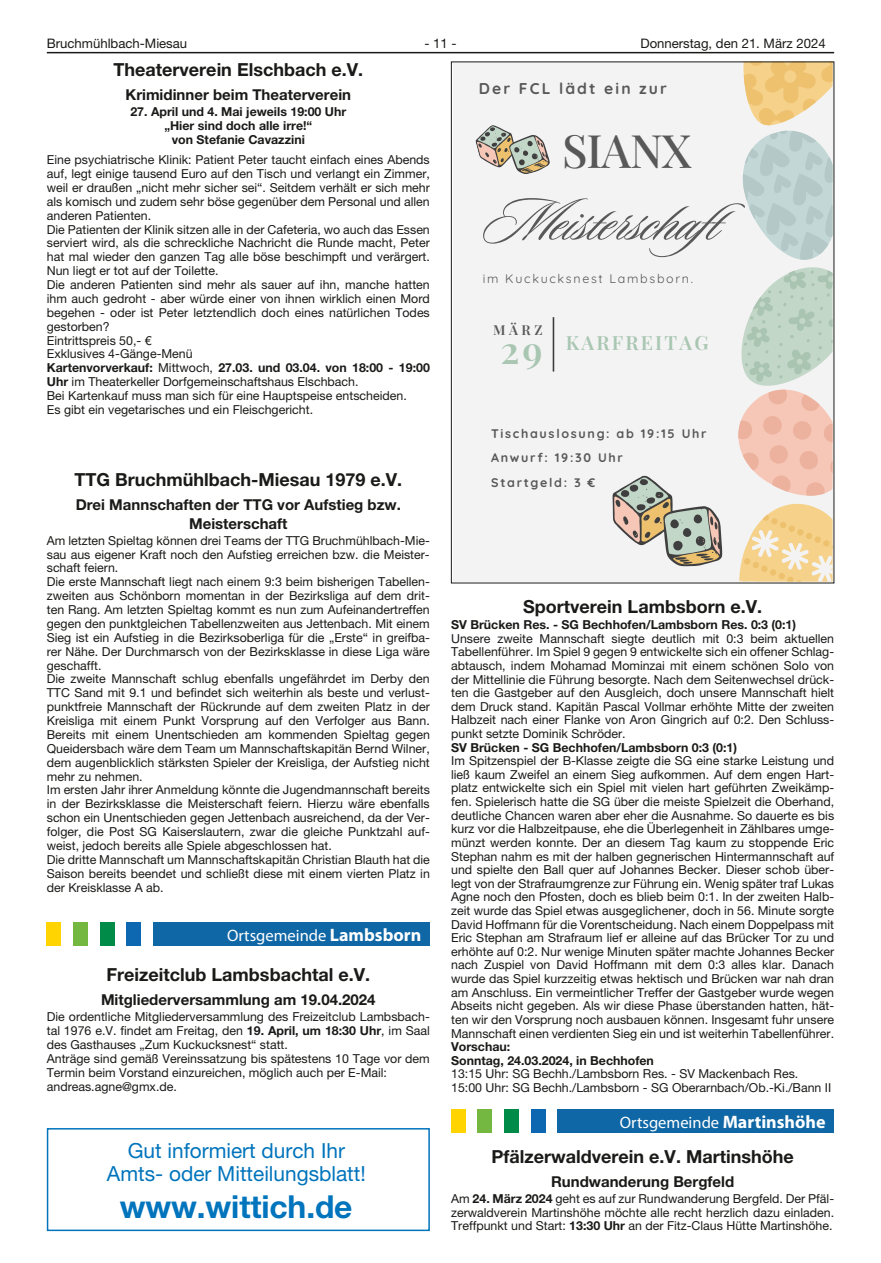
<style>
.page{position:relative;width:881px;height:1263px;background:#fff}
.page>*{position:absolute;margin:0;border:0;box-sizing:border-box;transform-origin:0 0}
.t1{font:62.55px "Fbfwcq Sloop Script Pro";color:#595858}
.t2{font:500 45.9px "Dvfmwj Playfair Display";letter-spacing:-.025em;color:#595858}
.t3{font:600 37.35px "Yxhhmp Playfair Display";color:#a9c6b2}
.t4{font:700 31.65px "Helvetica Neue LT";letter-spacing:-.005em;color:#0074bc}
.t5{font:20.85px/23px "Helvetica Neue LT";color:#0074bc;text-align:center}
.t6{font:600 19.5px "Yxhhmp Playfair Display";letter-spacing:.11em;color:#a9c6b2}
.t7{font:700 18px "Helvetica Neue LT";color:#1a1a18}
.t8{font:16.5px "Myriad Pro";color:#fff}
.t9{font:700 15.6px "Nhggtf Quicksand";letter-spacing:.135em;color:#595858}
.t10{font:700 15px/18.3px "Helvetica Neue LT";color:#1a1a18;text-align:center}
.t11{font:600 13.65px "Yxhhmp Playfair Display";color:#595858}
.t12{font:13.2px "Helvetica Neue LT";color:#1a1a18}
.t13{font:700 12.45px/24.5px "Nhggtf Quicksand";letter-spacing:.135em;color:#595858}
.t14{font:12.45px "Qxvdcs Quicksand";letter-spacing:.135em;color:#595858}
.t15{font:12.3px/13.8px "Helvetica Neue LT";color:#1a1a18}
.t16{font:700 12.3px/13.8px "Helvetica Neue LT";color:#1a1a18}
.s1{font-weight:700}
.s2{font-weight:700;font-size:18px}
</style>
<div class="page">
<hr style="left:47px;top:52px;width:786px;height:1px;background:#1a1a18">
<div style="left:453px;top:62px;width:379px;height:520px;background:#f3f3f3"></div>
<svg style="left:738px;top:64px;width:93px;height:517px"></svg>
<hr style="left:552px;top:317px;width:2px;height:55px;background:#3c3c3c">
<svg style="left:475px;top:125px;width:74px;height:49px"></svg>
<svg style="left:612px;top:476px;width:110px;height:91px"></svg>
<div style="left:557px;top:1109px;width:276px;height:24px;background:#0f67a6"></div>
<div style="left:451px;top:1109px;width:14px;height:24px;background:#ffd400"></div>
<div style="left:477px;top:1109px;width:14px;height:24px;background:#74b841"></div>
<div style="left:504px;top:1109px;width:14px;height:24px;background:#008c48"></div>
<div style="left:531px;top:1109px;width:14px;height:24px;background:#0d67b1"></div>
<div style="left:153px;top:923px;width:276px;height:23px;background:#0f67a6"></div>
<div style="left:47px;top:923px;width:14px;height:23px;background:#ffd400"></div>
<div style="left:73px;top:923px;width:14px;height:23px;background:#74b841"></div>
<div style="left:100px;top:923px;width:14px;height:23px;background:#008c48"></div>
<div style="left:127px;top:923px;width:14px;height:23px;background:#0d67b1"></div>
<div style="left:47px;top:1128px;width:382px;height:103px;border:2px solid #0074bc"></div>
<p class="t12" style="left:47px;top:35px;width:142px">Bruchmühlbach-Miesau</p>
<p class="t12" style="left:424px;top:35px;width:34px">- 11 -</p>
<p class="t12" style="left:640px;top:35px;width:187px">Donnerstag, den 21. März 2024</p>
<h3 class="t7" style="left:113px;top:58px;width:251px">Theaterverein Elschbach e.V.</h3>
<p class="t10" style="left:125px;top:86px;width:227px">Krimidinner beim Theaterverein</p>
<p class="t16" style="left:130px;top:105px;width:217px;text-align:center">27. April und 4. Mai jeweils 19:00 Uhr „Hier sind doch alle irre!“<br>von Stefanie Cavazzini</p>
<p class="t15" style="left:47px;top:153px;width:384px">Eine psychiatrische Klinik: Patient Peter taucht einfach eines Abends auf, legt einige tausend Euro auf den Tisch und verlangt ein Zimmer, weil er draußen „nicht mehr sicher sei“. Seitdem verhält er sich mehr als komisch und zudem sehr böse gegenüber dem Personal und allen anderen Patienten.<br>Die Patienten der Klinik sitzen alle in der Cafeteria, wo auch das Essen serviert wird, als die schreckliche Nachricht die Runde macht, Peter hat mal wieder den ganzen Tag alle böse beschimpft und verärgert.<br>Nun liegt er tot auf der Toilette.<br>Die anderen Patienten sind mehr als sauer auf ihn, manche hatten ihm auch gedroht - aber würde einer von ihnen wirklich einen Mord begehen - oder ist Peter letztendlich doch eines natürlichen Todes gestorben?<br>Eintrittspreis 50,- €<br>Exklusives 4-Gänge-Menü<br><span class="s1">Kartenvorverkauf:</span> Mittwoch, <span class="s1">27.03. und 03.04. von 18:00 - 19:00<br>Uhr</span> im Theaterkeller Dorfgemeinschaftshaus Elschbach.<br>Bei Kartenkauf muss man sich für eine Hauptspeise entscheiden.<br>Es gibt ein vegetarisches und ein Fleischgericht.</p>
<h3 class="t7" style="left:74px;top:468px;width:329px">TTG Bruchmühlbach-Miesau 1979 e.V.</h3>
<p class="t10" style="left:76px;top:496px;width:327px">Drei Mannschaften der TTG vor Aufstieg bzw.<br>Meisterschaft</p>
<p class="t15" style="left:47px;top:533px;width:384px">Am letzten Spieltag können drei Teams der TTG Bruchmühlbach-Mie&shy;sau aus eigener Kraft noch den Aufstieg erreichen bzw. die Meister&shy;schaft feiern.<br>Die erste Mannschaft liegt nach einem 9:3 beim bisherigen Tabellen&shy;zweiten aus Schönborn momentan in der Bezirksliga auf dem drit&shy;ten Rang. Am letzten Spieltag kommt es nun zum Aufeinandertreffen gegen den punktgleichen Tabellenzweiten aus Jettenbach. Mit einem Sieg ist ein Aufstieg in die Bezirksoberliga für die „Erste“ in greifba&shy;rer Nähe. Der Durchmarsch von der Bezirksklasse in diese Liga wäre geschafft.<br>Die zweite Mannschaft schlug ebenfalls ungefährdet im Derby den TTC Sand mit 9.1 und befindet sich weiterhin als beste und verlust&shy;punktfreie Mannschaft der Rückrunde auf dem zweiten Platz in der Kreisliga mit einem Punkt Vorsprung auf den Verfolger aus Bann.<br>Bereits mit einem Unentschieden am kommenden Spieltag gegen Queidersbach wäre dem Team um Mannschaftskapitän Bernd Wilner, dem augenblicklich stärksten Spieler der Kreisliga, der Aufstieg nicht mehr zu nehmen.<br>Im ersten Jahr ihrer Anmeldung könnte die Jugendmannschaft bereits in der Bezirksklasse die Meisterschaft feiern. Hierzu wäre ebenfalls schon ein Unentschieden gegen Jettenbach ausreichend, da der Ver&shy;folger, die Post SG Kaiserslautern, zwar die gleiche Punktzahl auf&shy;weist, jedoch bereits alle Spiele abgeschlossen hat.<br>Die dritte Mannschaft um Mannschaftskapitän Christian Blauth hat die Saison bereits beendet und schließt diese mit einem vierten Platz in der Kreisklasse A ab.</p>
<h3 class="t8" style="left:227px;top:925px;width:196px">Ortsgemeinde <span class="s2">Lambsborn</span></h3>
<h3 class="t7" style="left:106px;top:963px;width:265px">Freizeitclub Lambsbachtal e.V.</h3>
<p class="t10" style="left:101px;top:990px;width:276px">Mitgliederversammlung am 19.04.2024</p>
<p class="t15" style="left:47px;top:1010px;width:384px">Die ordentliche Mitgliederversammlung des Freizeitclub Lambsbach&shy;tal 1976 e.V. findet am Freitag, den <span class="s1">19. April, um 18:30 Uhr</span>, im Saal des Gasthauses „Zum Kuckucksnest“ statt.<br>Anträge sind gemäß Vereinssatzung bis spätestens 10 Tage vor dem Termin beim Vorstand einzureichen, möglich auch per E-Mail: andreas.agne@gmx.de.</p>
<h3 class="t5" style="left:107px;top:1139px;width:260px">Gut informiert durch Ihr<br>Amts- oder Mitteilungsblatt!</h3>
<h3 class="t4" style="left:120px;top:1187px;width:234px">www.wittich.de</h3>
<p class="t9" style="left:478px;top:77px;width:189px">Der FCL lädt ein zur</p>
<h2 class="t2" style="left:562px;top:114px;width:131px">SIANX</h2>
<h1 class="t1" style="left:482px;top:181px;width:312px">Meisterschaft</h1>
<p class="t14" style="left:482px;top:269px;width:212px">im Kuckucksnest Lambsborn.</p>
<p class="t11" style="left:493px;top:319px;width:51px">MÄRZ</p>
<h3 class="t3" style="left:500px;top:321px;width:44px">29</h3>
<h3 class="t6" style="left:565px;top:328px;width:144px">KARFREITAG</h3>
<p class="t13" style="left:491px;top:420px;width:217px">Tischauslosung: ab 19:15 Uhr<br>Anwurf: 19:30 Uhr<br>Startgeld: 3 €</p>
<h3 class="t7" style="left:523px;top:596px;width:240px">Sportverein Lambsborn e.V.</h3>
<p class="t16" style="left:451px;top:617px;width:346px">SV Brücken Res. - SG Bechhofen/Lambsborn Res. 0:3 (0:1)</p>
<p class="t15" style="left:451px;top:631px;width:384px;text-align:justify">Unsere zweite Mannschaft siegte deutlich mit 0:3 beim aktuellen Tabellenführer. Im Spiel 9 gegen 9 entwickelte sich ein offener Schlag&shy;abtausch, indem Mohamad Mominzai mit einem schönen Solo von der Mittellinie die Führung besorgte. Nach dem Seitenwechsel drück&shy;ten die Gastgeber auf den Ausgleich, doch unsere Mannschaft hielt dem Druck stand. Kapitän Pascal Vollmar erhöhte Mitte der zweiten Halbzeit nach einer Flanke von Aron Gingrich auf 0:2. Den Schluss&shy;punkt setzte Dominik Schröder.</p>
<p class="t16" style="left:451px;top:740px;width:287px">SV Brücken - SG Bechhofen/Lambsborn 0:3 (0:1)</p>
<p class="t15" style="left:451px;top:754px;width:384px;text-align:justify">Im Spitzenspiel der B-Klasse zeigte die SG eine starke Leistung und ließ kaum Zweifel an einem Sieg aufkommen. Auf dem engen Hart&shy;platz entwickelte sich ein Spiel mit vielen hart geführten Zweikämp&shy;fen. Spielerisch hatte die SG über die meiste Spielzeit die Oberhand, deutliche Chancen waren aber eher die Ausnahme. So dauerte es bis kurz vor die Halbzeitpause, ehe die Überlegenheit in Zählbares umge&shy;münzt werden konnte. Der an diesem Tag kaum zu stoppende Eric Stephan nahm es mit der halben gegnerischen Hintermannschaft auf und spielte den Ball quer auf Johannes Becker. Dieser schob über&shy;legt von der Strafraumgrenze zur Führung ein. Wenig später traf Lukas Agne noch den Pfosten, doch es blieb beim 0:1. In der zweiten Halb&shy;zeit wurde das Spiel etwas ausgeglichener, doch in 56. Minute sorgte David Hoffmann für die Vorentscheidung. Nach einem Doppelpass mit Eric Stephan am Strafraum lief er alleine auf das Brücker Tor zu und erhöhte auf 0:2. Nur wenige Minuten später machte Johannes Becker nach Zuspiel von David Hoffmann mit dem 0:3 alles klar. Danach wurde das Spiel kurzzeitig etwas hektisch und Brücken war nah dran am Anschluss. Ein vermeintlicher Treffer der Gastgeber wurde wegen Abseits nicht gegeben. Als wir diese Phase überstanden hatten, hät&shy;ten wir den Vorsprung noch ausbauen können. Insgesamt fuhr unsere Mannschaft einen verdienten Sieg ein und ist weiterhin Tabellenführer.</p>
<p class="t16" style="left:451px;top:1040px;width:204px">Vorschau:<br>Sonntag, 24.03.2024, in Bechhofen</p>
<p class="t15" style="left:451px;top:1067px;width:381px">13:15 Uhr: SG Bechh./Lambsborn Res. - SV Mackenbach Res.<br>15:00 Uhr: SG Bechh./Lambsborn - SG Oberarnbach/Ob.-Ki./Bann II</p>
<h3 class="t8" style="left:619px;top:1112px;width:207px">Ortsgemeinde <span class="s2">Martinshöhe</span></h3>
<h3 class="t7" style="left:491px;top:1145px;width:303px">Pfälzerwaldverein e.V. Martinshöhe</h3>
<p class="t10" style="left:551px;top:1172px;width:185px">Rundwanderung Bergfeld</p>
<p class="t15" style="left:451px;top:1191px;width:384px;text-align:justify">Am <span class="s1">24. März 2024</span> geht es auf zur Rundwanderung Bergfeld. Der Pfäl&shy;zerwaldverein Martinshöhe möchte alle recht herzlich dazu einladen.<br>Treffpunkt und Start: <span class="s1">13:30 Uhr</span> an der Fitz-Claus Hütte Martinshöhe.</p>
</div>
